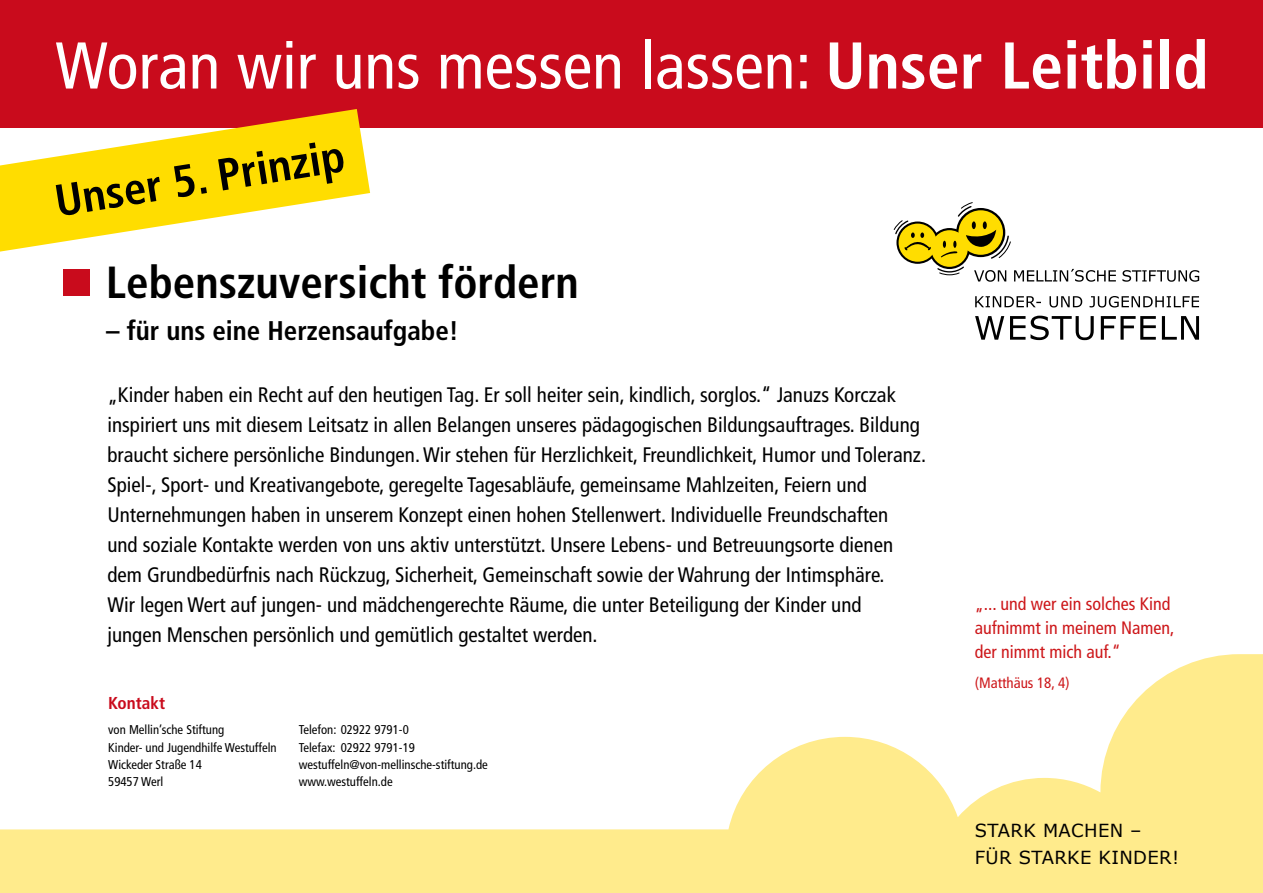
<style>
.page{position:relative;width:1263px;height:893px;background:#fff}
.page>*{position:absolute;margin:0;border:0;box-sizing:border-box;transform-origin:0 0}
.t1{font:condensed 66px "Frutiger";color:#fff}
.t2{font:700 condensed 45px "Frutiger";color:#000}
.t3{font:700 condensed 27px "Frutiger";color:#000}
.t4{font:condensed 21px/30px "Frutiger";color:#000}
.t5{font:condensed 18px/24px "Frutiger";color:#cd171a}
.t6{font:18px/27px "Verdana";letter-spacing:.02em;color:#000}
.t7{font:700 condensed 17.25px "Frutiger";color:#c90b1c}
.t8{font:condensed 15px "Frutiger";color:#cd171a}
.t9{font:condensed 12.75px "Frutiger";color:#000}
.s1{font-weight:700}
</style>
<div class="page">
<svg style="left:0;top:654px;width:1263px;height:239px"></svg>
<div style="left:0;top:0;width:1263px;height:128px;background:#c90b1c"></div>
<svg style="left:975px;top:316px;width:224px;height:24px"></svg>
<svg style="left:975px;top:296px;width:224px;height:12px"></svg>
<svg style="left:893px;top:202px;width:306px;height:80px"></svg>
<div style="left:64px;top:269px;width:26px;height:26px;background:#c90b1c"></div>
<svg style="left:0;top:109px;width:370px;height:143px;fill:#fd0"></svg>
<h1 class="t1" style="left:55px;top:27px;width:1155px">Woran wir uns messen lassen: <span class="s1">Unser Leitbild</span></h1>
<h2 class="t2" style="left:51px;top:175px;width:294px;rotate:-9deg">Unser 5. Prinzip</h2>
<h2 class="t2" style="left:106px;top:256px;width:474px">Lebenszuversicht fördern</h2>
<p class="t3" style="left:106px;top:315px;width:354px">– für uns eine Herzensaufgabe!</p>
<p class="t4" style="left:107px;top:379px;width:820px">„Kinder haben ein Recht auf den heutigen Tag. Er soll heiter sein, kindlich, sorglos.“ Januzs Korczak inspiriert uns mit diesem Leitsatz in allen Belangen unseres pädagogischen Bildungsauftrages. Bildung braucht sichere persönliche Bindungen. Wir stehen für Herzlichkeit, Freundlichkeit, Humor und Toleranz.<br>Spiel-, Sport- und Kreativangebote, geregelte Tagesabläufe, gemeinsame Mahlzeiten, Feiern und Unternehmungen haben in unserem Konzept einen hohen Stellenwert. Individuelle Freundschaften<br>und soziale Kontakte werden von uns aktiv unterstützt. Unsere Lebens- und Betreuungsorte dienen dem Grundbedürfnis nach Rückzug, Sicherheit, Gemeinschaft sowie der Wahrung der Intimsphäre.<br>Wir legen Wert auf jungen- und mädchengerechte Räume, die unter Beteiligung der Kinder und<br>jungen Menschen persönlich und gemütlich gestaltet werden.</p>
<p class="t7" style="left:108px;top:693px;width:58px">Kontakt</p>
<p class="t9" style="left:108px;top:722px;width:118px">von Mellin’sche Stiftung</p>
<p class="t9" style="left:299px;top:722px;width:112px">Telefon: 02922 9791-0</p>
<p class="t9" style="left:108px;top:740px;width:170px">Kinder- und Jugendhilfe Westuffeln</p>
<p class="t9" style="left:299px;top:740px;width:118px">Telefax: 02922 9791-19</p>
<p class="t9" style="left:108px;top:757px;width:95px">Wickeder Straße 14</p>
<p class="t9" style="left:299px;top:757px;width:191px">westuffeln@von-mellinsche-stiftung.de</p>
<p class="t9" style="left:108px;top:774px;width:57px">59457 Werl</p>
<p class="t9" style="left:299px;top:774px;width:95px">www.westuffeln.de</p>
<p class="t5" style="left:975px;top:591px;width:201px">„... und wer ein solches Kind aufnimmt in meinem Namen, der nimmt mich auf.“</p>
<p class="t8" style="left:975px;top:674px;width:96px">(Matthäus 18, 4)</p>
<p class="t6" style="left:975px;top:817px;width:206px">STARK MACHEN –<br>FÜR STARKE KINDER!</p>
</div>
